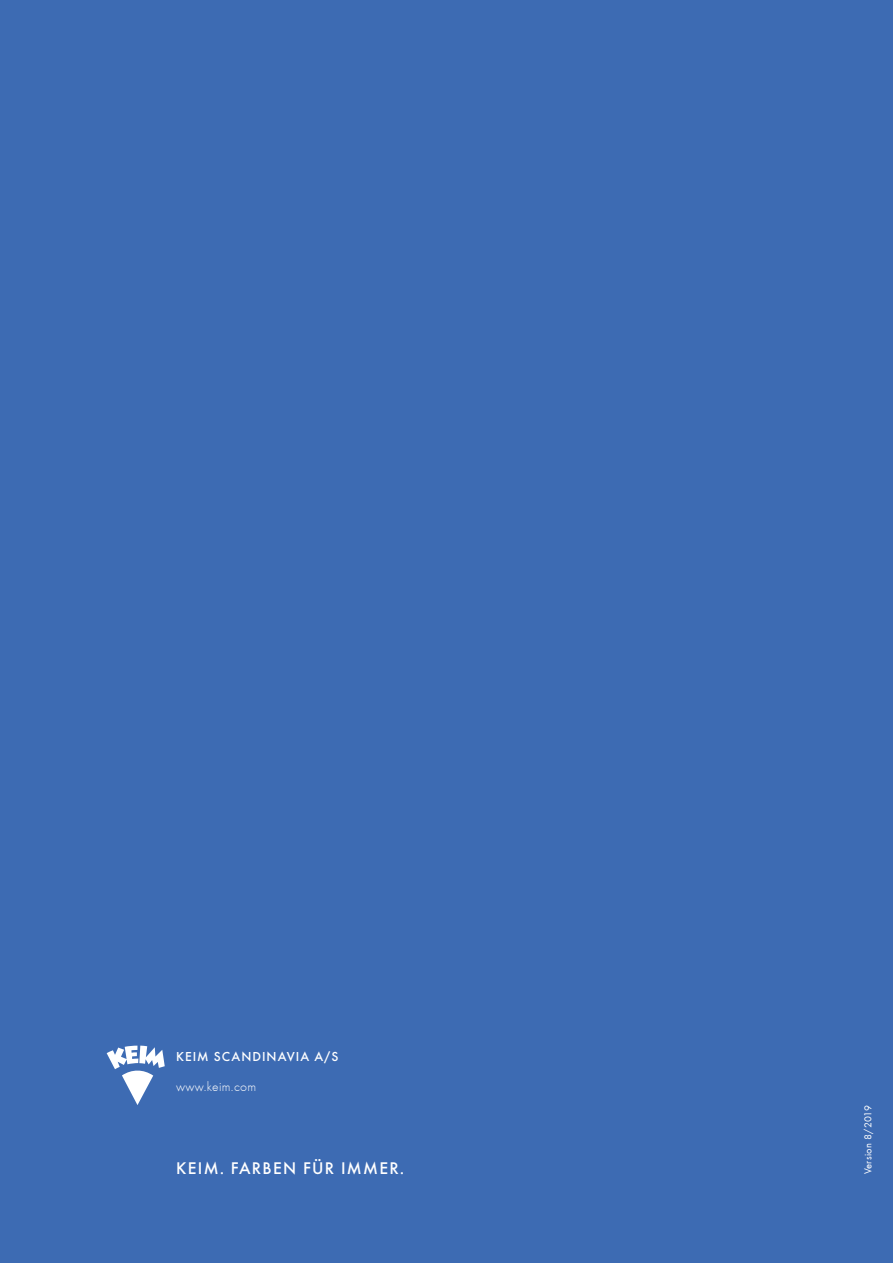
<style>
.page{position:relative;width:893px;height:1263px;background:#3d6bb3}
.page>*{position:absolute;margin:0;border:0;box-sizing:border-box;transform-origin:0 0}
.t1{font:500 17.55px "Futura TOT";letter-spacing:.075em;color:#fff}
.t2{font:500 13.5px "Futura TOT";letter-spacing:.075em;color:#fff}
.t3{font:13.5px "Futura T Light";letter-spacing:.025em;color:#fff}
.t4{font:10.5px "Futura T";letter-spacing:.025em;color:#fff}
</style>
<div class="page">
<svg style="left:107px;top:1045px;width:58px;height:60px"></svg>
<p class="t2" style="left:176px;top:1049px;width:164px">KEIM SCANDINAVIA A/S</p>
<p class="t3" style="left:176px;top:1078px;width:82px">www.keim.com</p>
<p class="t1" style="left:176px;top:1158px;width:230px">KEIM. FARBEN FÜR IMMER.</p>
<p class="t4" style="left:862px;top:1174px;width:71px;rotate:-90deg">Version 8/2019</p>
</div>
